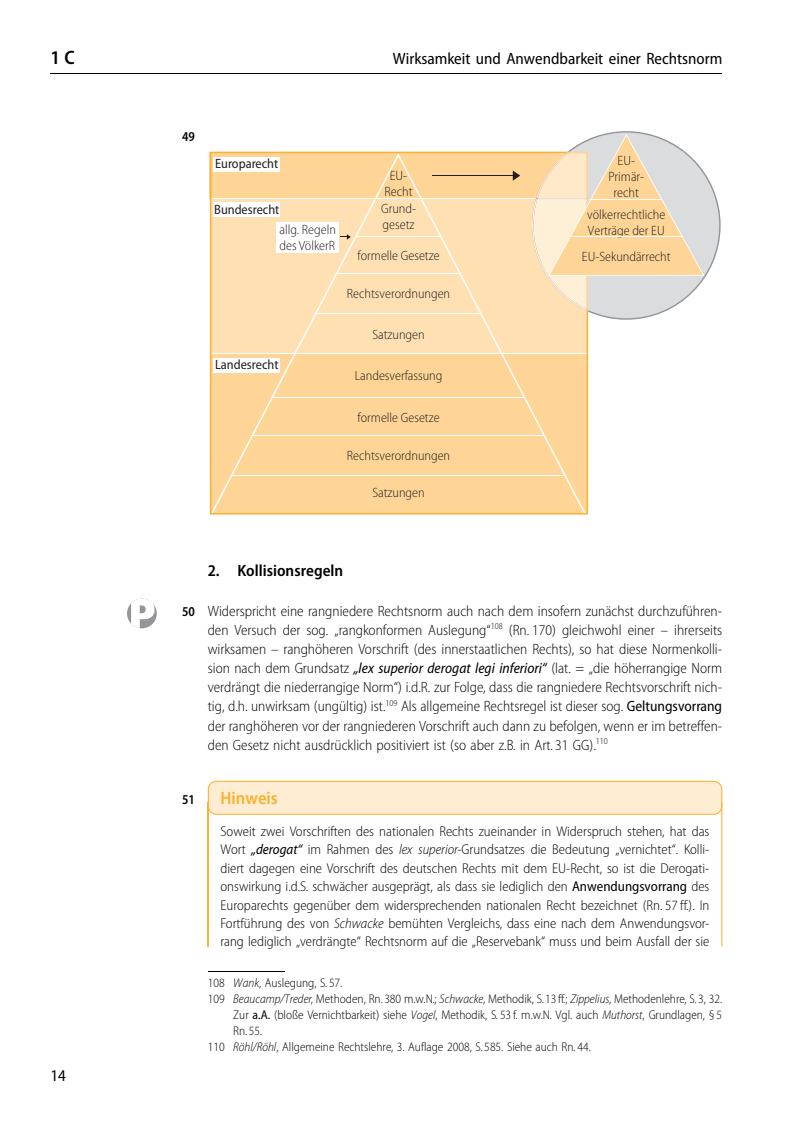
<style>
.page{position:relative;width:808px;height:1127px;background:#fff}
.page>*{position:absolute;margin:0;border:0;box-sizing:border-box;transform-origin:0 0}
.t1{font:600 semi-condensed 19.35px "Myriad Pro";color:#000}
.t2{font:600 semi-condensed 17.85px "Myriad Pro";color:#fbb131}
.t3{font:semi-condensed 16.5px "Myriad Pro";color:#000}
.t4{font:600 semi-condensed 16.5px "Myriad Pro";color:#000}
.t5{font:300 semi-condensed 15px/19.2px "Myriad Pro";color:#000;text-align:right}
.t6{font:300 semi-condensed 14.25px/18.5px "Myriad Pro";color:#000;text-align:justify}
.t7{font:600 semi-condensed 13.65px "Myriad Pro";color:#000;scale:.95 1}
.t8{font:300 semi-condensed 13.5px/16.2px "Myriad Pro";color:#231f20;text-align:center}
.t9{font:semi-condensed 13.5px "Myriad Pro";color:#231f20}
.t10{font:300 semi-condensed 12.75px/16px "Myriad Pro";color:#000;text-align:justify}
.s1{font-weight:600;font-size:13.65px}
.s2{font-weight:400;font-style:italic}
.s3{font-weight:400}
.s4{font-style:italic}
</style>
<div class="page">
<svg style="left:210px;top:152px;width:378px;height:363px;background:#fddba6"></svg>
<svg style="left:513px;top:171px;width:7px;height:10px"></svg>
<hr style="left:432px;top:175px;width:84px;height:1px;background:#231f20">
<svg style="left:532px;top:131px;width:189px;height:189px"></svg>
<hr style="left:591px;top:199px;width:71px;height:1px;background:#fff">
<hr style="left:570px;top:237px;width:112px;height:1px;background:#fff">
<svg style="left:208px;top:781px;width:514px;height:34px"></svg>
<div style="left:209px;top:782px;width:512px;height:32px;background:#feedd2;border-radius:7px"></div>
<hr style="left:721px;top:802px;width:1px;height:144px;background:#fbb131">
<hr style="left:208px;top:802px;width:1px;height:144px;background:#fbb131">
<svg style="left:127px;top:599px;width:30px;height:29px"></svg>
<svg style="left:131px;top:598px;width:23px;height:30px"></svg>
<hr style="left:208px;top:971px;width:76px;height:1px;background:#000">
<hr style="left:51px;top:73px;width:671px;height:1px;background:#000">
<p class="t1" style="left:51px;top:51px;width:26px">1C</p>
<p class="t3" style="left:393px;top:53px;width:331px">Wirksamkeit und Anwendbarkeit einer Rechtsnorm</p>
<p class="t7" style="left:182px;top:131px;width:15px">49</p>
<p class="t9" style="left:215px;top:159px;width:65px">Europarecht</p>
<p class="t9" style="left:214px;top:204px;width:67px">Bundesrecht</p>
<p class="t8" style="left:280px;top:222px;width:58px;text-align:left">allg. Regeln des VölkerR</p>
<p class="t9" style="left:215px;top:360px;width:65px">Landesrecht</p>
<p class="t8" style="left:381px;top:168px;width:36px">EU-<br>Recht<br>Grund&shy;gesetz</p>
<p class="t8" style="left:358px;top:249px;width:84px">formelle Gesetze</p>
<p class="t8" style="left:347px;top:286px;width:105px">Rechtsverordnungen</p>
<p class="t8" style="left:372px;top:327px;width:54px">Satzungen</p>
<p class="t8" style="left:355px;top:369px;width:89px">Landesverfassung</p>
<p class="t8" style="left:358px;top:410px;width:84px">formelle Gesetze</p>
<p class="t8" style="left:347px;top:448px;width:105px">Rechtsverordnungen</p>
<p class="t8" style="left:372px;top:485px;width:54px">Satzungen</p>
<p class="t8" style="left:608px;top:153px;width:37px">EU-<br>Primär&shy;recht</p>
<p class="t8" style="left:587px;top:207px;width:80px;text-align:left">völkerrechtliche<br>Verträge der EU</p>
<p class="t8" style="left:582px;top:249px;width:90px">EU-Sekundärrecht</p>
<p class="t4" style="left:208px;top:564px;width:137px">2. Kollisionsregeln</p>
<p class="t5" style="left:182px;top:602px;width:542px"><span class="s1">50</span> Widerspricht eine rangniedere Rechtsnorm auch nach dem insofern zunächst durchzuführen&shy;den Versuch der sog. „rangkonformen Auslegung“<sup>108</sup> (Rn. 170) gleichwohl einer – ihrerseits</p>
<p class="t5" style="left:208px;top:641px;width:516px;text-align:justify">wirksamen – ranghöheren Vorschrift (des innerstaatlichen Rechts), so hat diese Normenkolli&shy;sion nach dem Grundsatz <span class="s2">„lex superior derogat legi inferiori“</span> (lat. = „die höherrangige Norm verdrängt die niederrangige Norm“) i.d.R. zur Folge, dass die rangniedere Rechtsvorschrift nich&shy;tig, d.h. unwirksam (ungültig) ist.<sup>109</sup> Als allgemeine Rechtsregel ist dieser sog. <span class="s3">Geltungsvorrang</span></p>
<p class="t5" style="left:208px;top:717px;width:516px;text-align:left">der ranghöheren vor der rangniederen Vorschrift auch dann zu befolgen, wenn er im betreffen&shy;den Gesetz nicht ausdrücklich positiviert ist (so aber z.B. in Art. 31 GG).<sup>110</sup></p>
<p class="t7" style="left:182px;top:794px;width:15px">51</p>
<p class="t2" style="left:220px;top:791px;width:59px">Hinweis</p>
<p class="t6" style="left:220px;top:823px;width:491px">Soweit zwei Vorschriften des nationalen Rechts zueinander in Widerspruch stehen, hat das Wort <span class="s2">„derogat“</span> im Rahmen des <span class="s4">lex superior</span>-Grundsatzes die Bedeutung „vernichtet“. Kolli&shy;diert dagegen eine Vorschrift des deutschen Rechts mit dem EU-Recht, so ist die Derogati&shy;onswirkung i.d.S. schwächer ausgeprägt, als dass sie lediglich den <span class="s3">Anwendungsvorrang</span> des Europarechts gegenüber dem widersprechenden nationalen Recht bezeichnet (Rn. 57 ff.). In Fortführung des von <span class="s4">Schwacke</span> bemühten Vergleichs, dass eine nach dem Anwendungsvor&shy;rang lediglich „verdrängte“ Rechtsnorm auf die „Reservebank“ muss und beim Ausfall der sie</p>
<p class="t10" style="left:208px;top:976px;width:136px">108 <span class="s4">Wank</span>, Auslegung, S. 57.</p>
<p class="t10" style="left:233px;top:992px;width:491px;text-indent:-25px">109 <span class="s4">Beaucamp/Treder</span>, Methoden, Rn. 380 m.w.N.; <span class="s4">Schwacke</span>, Methodik, S. 13ff.; <span class="s4">Zippelius</span>, Methodenlehre, S. 3, 32.<br>Zur <span class="s3">a.A.</span> (bloße Vernichtbarkeit) siehe <span class="s4">Vogel</span>, Methodik, S. 53 f. m.w.N. Vgl. auch <span class="s4">Muthorst</span>, Grundlagen, § 5<br>Rn.55.</p>
<p class="t3" style="left:51px;top:1069px;width:17px">14</p>
<p class="t10" style="left:208px;top:1040px;width:385px">110 <span class="s4">Röhl/Röhl</span>, Allgemeine Rechtslehre, 3. Auflage 2008, S. 585. Siehe auch Rn. 44.</p>
</div>
